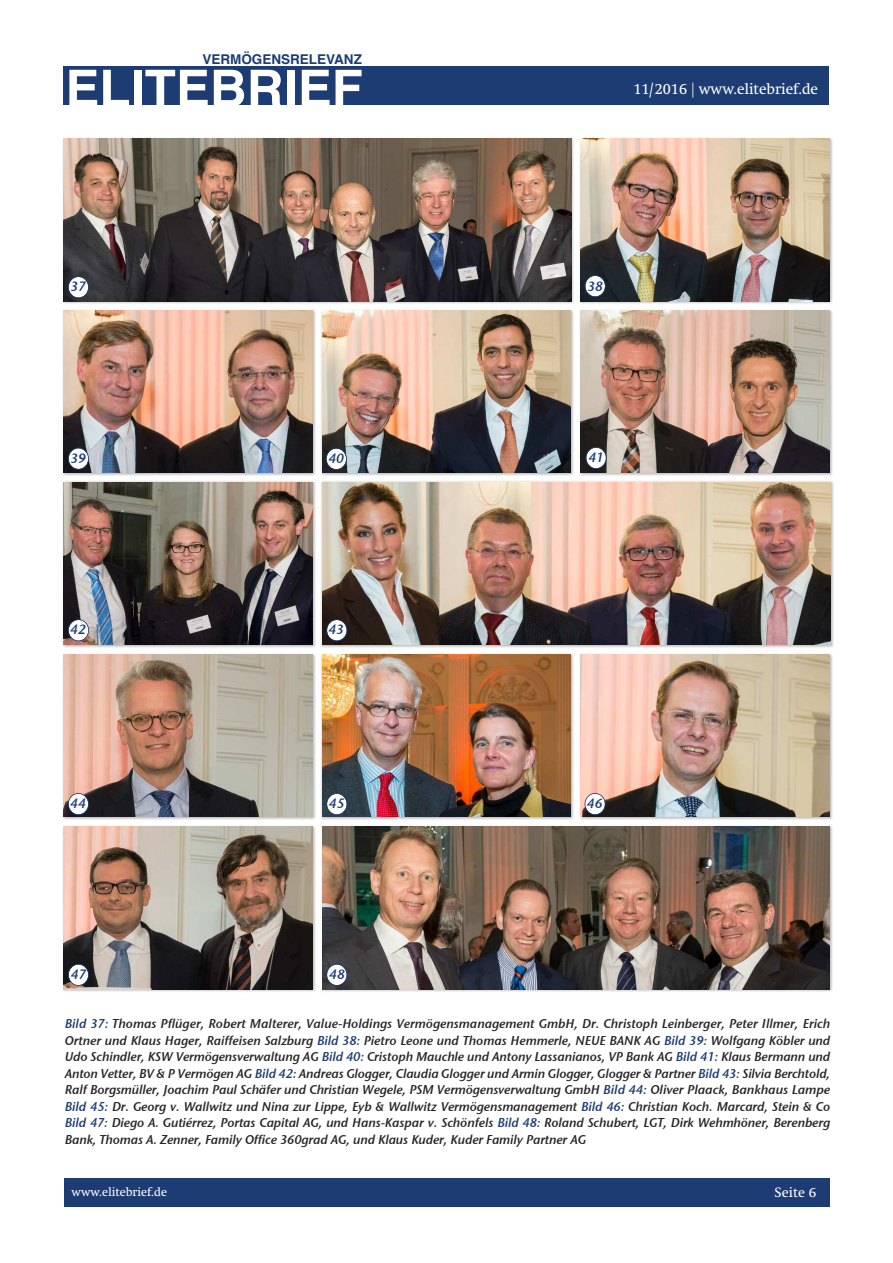
<style>
.page{position:relative;width:893px;height:1263px;background:#fff}
.page>*{position:absolute;margin:0;border:0;box-sizing:border-box;transform-origin:0 0}
.t1{font:700 51px "Helvetica";color:#fff}
.t2{font:15px "Swift";color:#fff}
.t3{font:13.5px "Stone Sans Sem ITCTT Semi Ita";color:#1e3c74}
.t4{font:700 13.5px "Helvetica";color:#1e3c74}
.t5{font:13.5px "Swift";color:#fff}
.t6{font:12.75px/16.5px "Stone Sans Sem ITCTT Semi Ita";letter-spacing:-.01em;color:#272627;text-align:justify}
.t7{font:12px "Swift";color:#fff}
.s1{color:#1e3c74}
</style>
<div class="page">
<div style="left:64px;top:1178px;width:765px;height:29px;background:#1e3c74"></div>
<div style="left:64px;top:66px;width:765px;height:38px;background:#1e3c74"></div>
<img style="left:63px;top:138px;width:511px;height:166px">
<img style="left:64px;top:139px;width:507px;height:162px">
<div style="left:69px;top:277px;width:19px;height:20px;background:#fff;border-radius:50%"></div>
<div style="left:68px;top:276px;width:21px;height:22px;border:2px solid #1e3c74;border-radius:50%"></div>
<img style="left:63px;top:481px;width:253px;height:167px">
<img style="left:64px;top:482px;width:248px;height:162px">
<img style="left:321px;top:481px;width:513px;height:167px">
<img style="left:322px;top:482px;width:508px;height:162px">
<img style="left:63px;top:310px;width:253px;height:166px">
<img style="left:64px;top:311px;width:248px;height:162px">
<img style="left:321px;top:310px;width:253px;height:166px">
<img style="left:322px;top:311px;width:249px;height:162px">
<img style="left:580px;top:310px;width:253px;height:166px">
<img style="left:581px;top:311px;width:248px;height:162px">
<div style="left:69px;top:448px;width:19px;height:21px;background:#fff;border-radius:50%"></div>
<div style="left:68px;top:448px;width:21px;height:22px;border:2px solid #1e3c74;border-radius:50%"></div>
<div style="left:327px;top:449px;width:19px;height:20px;background:#fff;border-radius:50%"></div>
<div style="left:326px;top:448px;width:21px;height:22px;border:2px solid #1e3c74;border-radius:50%"></div>
<div style="left:586px;top:448px;width:20px;height:20px;background:#fff;border-radius:50%"></div>
<div style="left:586px;top:447px;width:21px;height:22px;border:2px solid #1e3c74;border-radius:50%"></div>
<div style="left:69px;top:620px;width:19px;height:20px;background:#fff;border-radius:50%"></div>
<div style="left:68px;top:619px;width:21px;height:22px;border:2px solid #1e3c74;border-radius:50%"></div>
<div style="left:327px;top:620px;width:20px;height:20px;background:#fff;border-radius:50%"></div>
<div style="left:326px;top:619px;width:21px;height:22px;border:2px solid #1e3c74;border-radius:50%"></div>
<img style="left:63px;top:654px;width:253px;height:166px">
<img style="left:64px;top:654px;width:248px;height:163px">
<img style="left:321px;top:654px;width:253px;height:166px">
<img style="left:322px;top:654px;width:249px;height:163px">
<img style="left:580px;top:654px;width:253px;height:166px">
<img style="left:581px;top:654px;width:248px;height:163px">
<div style="left:69px;top:794px;width:19px;height:20px;background:#fff;border-radius:50%"></div>
<div style="left:68px;top:793px;width:21px;height:22px;border:2px solid #1e3c74;border-radius:50%"></div>
<div style="left:327px;top:794px;width:20px;height:20px;background:#fff;border-radius:50%"></div>
<div style="left:326px;top:793px;width:21px;height:22px;border:2px solid #1e3c74;border-radius:50%"></div>
<div style="left:585px;top:794px;width:20px;height:20px;background:#fff;border-radius:50%"></div>
<div style="left:585px;top:793px;width:21px;height:22px;border:2px solid #1e3c74;border-radius:50%"></div>
<img style="left:63px;top:826px;width:253px;height:166px">
<img style="left:64px;top:827px;width:248px;height:162px">
<img style="left:322px;top:826px;width:511px;height:166px">
<img style="left:322px;top:827px;width:507px;height:162px">
<div style="left:69px;top:964px;width:19px;height:21px;background:#fff;border-radius:50%"></div>
<div style="left:68px;top:964px;width:21px;height:22px;border:2px solid #1e3c74;border-radius:50%"></div>
<div style="left:327px;top:964px;width:20px;height:21px;background:#fff;border-radius:50%"></div>
<div style="left:326px;top:964px;width:21px;height:22px;border:2px solid #1e3c74;border-radius:50%"></div>
<img style="left:580px;top:138px;width:253px;height:166px">
<img style="left:581px;top:139px;width:248px;height:162px">
<div style="left:585px;top:276px;width:20px;height:20px;background:#fff;border-radius:50%"></div>
<div style="left:585px;top:275px;width:21px;height:22px;border:2px solid #1e3c74;border-radius:50%"></div>
<p class="t4" style="left:202px;top:54px;width:161px">VERMÖGENSRELEVANZ</p>
<h1 class="t1" style="left:65px;top:67px;width:299px">ELITEBRIEF</h1>
<p class="t2" style="left:633px;top:83px;width:186px">11/2016 | www.elitebrief.de</p>
<p class="t3" style="left:70px;top:278px;width:17px">37</p>
<p class="t3" style="left:587px;top:278px;width:17px">38</p>
<p class="t3" style="left:70px;top:450px;width:17px">39</p>
<p class="t3" style="left:328px;top:450px;width:17px">40</p>
<p class="t3" style="left:588px;top:449px;width:17px">41</p>
<p class="t3" style="left:70px;top:622px;width:17px">42</p>
<p class="t3" style="left:329px;top:621px;width:17px">43</p>
<p class="t3" style="left:70px;top:795px;width:17px">44</p>
<p class="t3" style="left:329px;top:795px;width:17px">45</p>
<p class="t3" style="left:587px;top:795px;width:17px">46</p>
<p class="t3" style="left:71px;top:966px;width:17px">47</p>
<p class="t3" style="left:329px;top:966px;width:17px">48</p>
<p class="t6" style="left:65px;top:1016px;width:767px"><span class="s1">Bild 37:</span> Thomas Pflüger, Robert Malterer, Value-Holdings Vermögensmanagement GmbH, Dr. Christoph Leinberger, Peter Illmer, Erich Ortner und Klaus Hager, Raiffeisen Salzburg <span class="s1">Bild 38:</span> Pietro Leone und Thomas Hemmerle, NEUE BANK AG <span class="s1">Bild 39:</span> Wolfgang Köbler und Udo Schindler, KSW Vermögensverwaltung AG <span class="s1">Bild 40:</span> Cristoph Mauchle und Antony Lassanianos, VP Bank AG <span class="s1">Bild 41:</span> Klaus Bermann und Anton Vetter, BV &amp; P Vermögen AG <span class="s1">Bild 42:</span> Andreas Glogger, Claudia Glogger und Armin Glogger, Glogger &amp; Partner <span class="s1">Bild 43:</span> Silvia Berchtold, Ralf Borgsmüller, Joachim Paul Schäfer und Christian Wegele, PSM Vermögensverwaltung GmbH <span class="s1">Bild 44:</span> Oliver Plaack, Bankhaus Lampe <span class="s1">Bild 45:</span> Dr. Georg v. Wallwitz und Nina zur Lippe, Eyb &amp; Wallwitz Vermögensmanagement <span class="s1">Bild 46:</span> Christian Koch. Marcard, Stein &amp; Co <span class="s1">Bild 47:</span> Diego A. Gutiérrez, Portas Capital AG, und Hans-Kaspar v. Schönfels <span class="s1">Bild 48:</span> Roland Schubert, LGT, Dirk Wehmhöner, Berenberg Bank, Thomas A. Zenner, Family Office 360grad AG, und Klaus Kuder, Kuder Family Partner AG</p>
<p class="t7" style="left:72px;top:1187px;width:97px">www.elitebrief.de</p>
<p class="t5" style="left:775px;top:1187px;width:43px">Seite 6</p>
</div>
